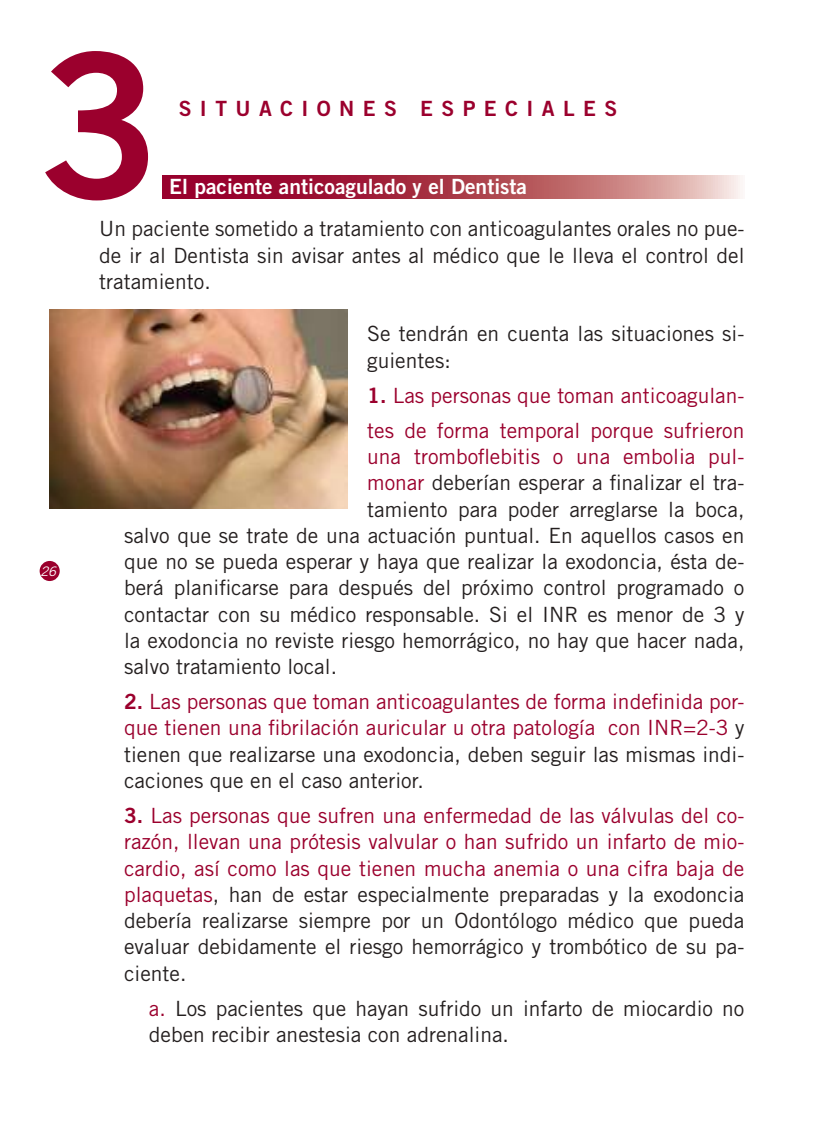
<style>
.page{position:relative;width:819px;height:1142px;background:#fff}
.page>*{position:absolute;margin:0;border:0;box-sizing:border-box;transform-origin:0 0}
.t1{font:201.25px "Trade Gothic Bold Two";color:#9b002d}
.t2{font:21px/26.2px "Trade Gothic";color:#9b002d;text-align:justify}
.t3{font:21px/26.2px "Trade Gothic";color:#241f1f}
.t4{font:21px "Trade Gothic Bold Two";color:#fff}
.t5{font:21px "Trade Gothic Bold Two";letter-spacing:.4em;color:#9b002d}
.t6{font:italic 13.12px "Trade Gothic";color:#fff}
.s1{font-family:"Trade Gothic Bold Two"}
.s2{color:#9b002d}
.s3{color:#241f1f}
</style>
<div class="page">
<div style="left:40px;top:560px;width:20px;height:21px;background:#9b002d;border-radius:50%"></div>
<svg style="left:162px;top:175px;width:578px;height:23px;background:#b3495b"></svg>
<img style="left:50px;top:310px;width:297px;height:198px">
<h1 class="t1" style="left:39px;top:2px;width:124px">3</h1>
<p class="t3" style="left:99px;top:215px;width:646px;text-align:justify">Un paciente sometido a tratamiento con anticoagulantes orales no pue&shy;de ir al Dentista sin avisar antes al médico que le lleva el control del tratamiento.</p>
<p class="t3" style="left:367px;top:320px;width:379px">Se tendrán en cuenta las situaciones si&shy;guientes:</p>
<p class="t2" style="left:367px;top:377px;width:379px;line-height:35px"><span class="s1">1.</span> Las personas que toman anticoagulan&shy;tes de forma temporal porque sufrieron</p>
<p class="t2" style="left:367px;top:443px;width:379px">una tromboflebitis o una embolia pul-</p>
<p class="t3" style="left:367px;top:469px;width:379px"><span class="s2">monar</span> deberían esperar a finalizar el tra-</p>
<p class="t3" style="left:367px;top:495px;width:378px">tamiento para poder arreglarse la boca,</p>
<p class="t3" style="left:124px;top:521px;width:621px">salvo que se trate de una actuación puntual. En aquellos casos en</p>
<p class="t3" style="left:124px;top:548px;width:622px">que no se pueda esperar y haya que realizar la exodoncia, ésta de-</p>
<p class="t3" style="left:124px;top:574px;width:622px">berá planificarse para después del próximo control programado o</p>
<p class="t3" style="left:124px;top:600px;width:622px">contactar con su médico responsable. Si el INR es menor de 3 y</p>
<p class="t3" style="left:124px;top:626px;width:622px">la exodoncia no reviste riesgo hemorrágico, no hay que hacer nada,</p>
<p class="t3" style="left:124px;top:653px;width:214px">salvo tratamiento local.</p>
<p class="t2" style="left:124px;top:688px;width:622px"><span class="s1">2.</span> Las personas que toman anticoagulantes de forma indefinida por&shy;que tienen una fibrilación auricular u otra patología con INR=2-3 <span class="s3">y tienen que realizarse una exodoncia, deben seguir las mismas indi&shy;caciones que en el caso anterior.</span></p>
<p class="t2" style="left:124px;top:801px;width:622px"><span class="s1">3.</span> Las personas que sufren una enfermedad de las válvulas del co&shy;razón, llevan una prótesis valvular o han sufrido un infarto de mio&shy;cardio, así como las que tienen mucha anemia o una cifra baja de plaquetas<span class="s3">, han de estar especialmente preparadas y la exodoncia debería realizarse siempre por un Odontólogo médico que pueda evaluar debidamente el riesgo hemorrágico y trombótico de su pa&shy;ciente.</span></p>
<p class="t3" style="left:149px;top:994px;width:597px"><span class="s2">a.</span> Los pacientes que hayan sufrido un infarto de miocardio no deben recibir anestesia con adrenalina.</p>
<p class="t5" style="left:179px;top:96px;width:440px">SITUACIONES ESPECIALES</p>
<p class="t4" style="left:169px;top:173px;width:359px">El paciente anticoagulado y el Dentista</p>
<p class="t6" style="left:41px;top:563px;width:17px">26</p>
</div>
